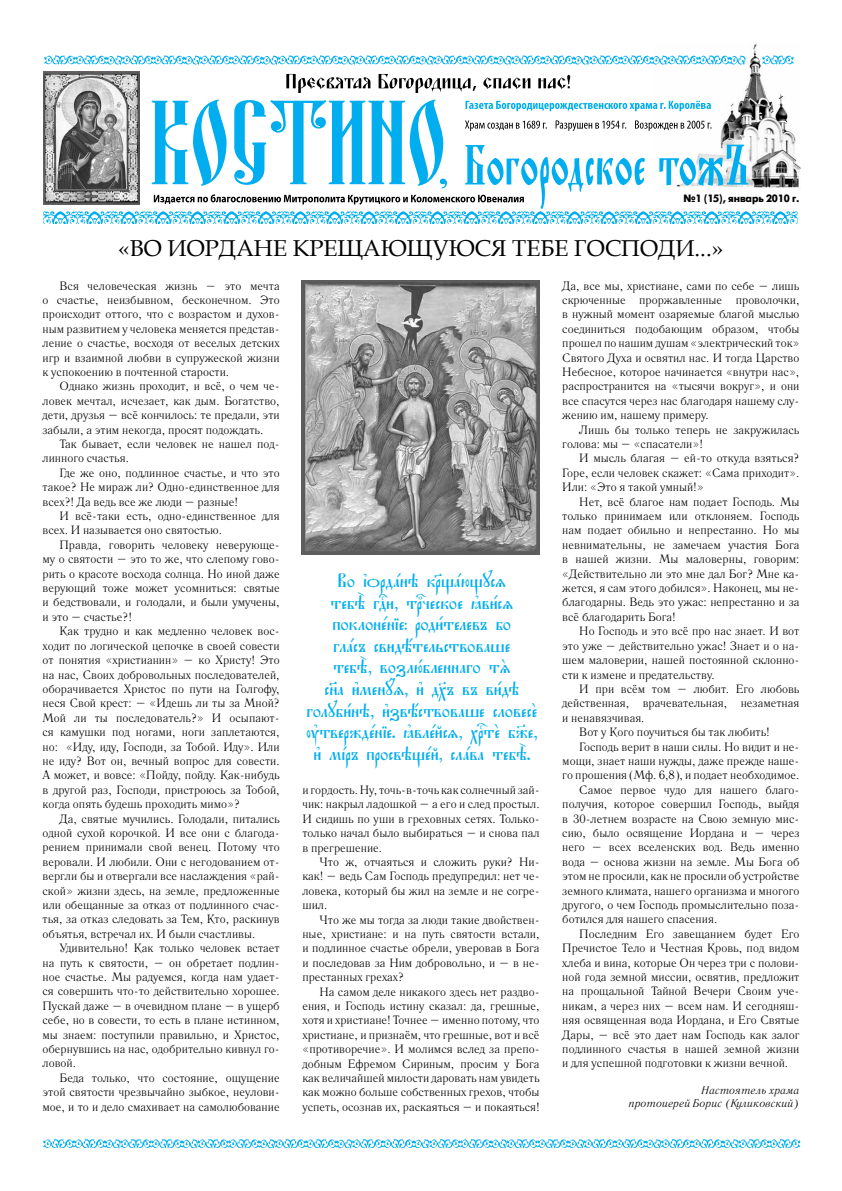
<style>
.page{position:relative;width:842px;height:1191px;background:#fff}
.page>*{position:absolute;margin:0;border:0;box-sizing:border-box;transform-origin:0 0}
.t1{font:23px "Book Antiqua";color:#000}
.t2{font:18px/21.6px "Irmologion Ucs";letter-spacing:-.01em;color:#00aeef;text-align:center}
.t3{font:12px/14.4px "Literaturnaya C";color:#000;text-align:justify}
.t4{font:italic 11px/13.2px "Literaturnaya C";color:#000;text-align:right}
.t5{font:700 10.6px "Futuris C";letter-spacing:-.01em;color:#000;scale:.96 1}
</style>
<div class="page">
<img style="left:744px;top:44px;width:56px;height:144px">
<img style="left:44px;top:72px;width:96px;height:27px">
<svg style="left:44px;top:55px;width:702px;height:10px"></svg>
<svg style="left:762px;top:55px;width:32px;height:10px"></svg>
<svg style="left:286px;top:74px;width:84px;height:19px"></svg>
<svg style="left:379px;top:74px;width:97px;height:19px"></svg>
<svg style="left:483px;top:77px;width:47px;height:12px"></svg>
<svg style="left:538px;top:75px;width:32px;height:14px"></svg>
<svg style="left:43px;top:99px;width:754px;height:125px"></svg>
<svg style="left:43px;top:1139px;width:757px;height:9px"></svg>
<img style="left:301px;top:281px;width:239px;height:274px">
<p class="t5" style="left:683px;top:193px;width:122px">№1 (15), январь 2010 г.</p>
<h1 class="t1" style="left:118px;top:232px;width:606px">«ВО ИОРДАНЕ КРЕЩАЮЩУЮСЯ ТЕБЕ ГОСПОДИ...»</h1>
<p class="t3" style="left:43px;top:278px;width:239px;text-indent:17px">Вся человеческая жизнь – это мечта о счастье, неизбывном, бесконечном. Это происходит оттого, что с возрастом и духов&shy;ным развитием у человека меняется представ&shy;ление о счастье, восходя от веселых детских игр и взаимной любви в супружеской жизни к успокоению в почтенной старости.</p>
<p class="t3" style="left:43px;top:379px;width:239px;text-indent:17px">Однако жизнь проходит, и всё, о чем че&shy;ловек мечтал, исчезает, как дым. Богатство, дети, друзья – всё кончилось: те предали, эти забыли, а этим некогда, просят подождать.</p>
<p class="t3" style="left:43px;top:437px;width:239px;text-indent:17px">Так бывает, если человек не нашел под&shy;линного счастья.</p>
<p class="t3" style="left:43px;top:465px;width:239px;text-indent:17px">Где же оно, подлинное счастье, и что это такое? Не мираж ли? Одно-единственное для всех?! Да ведь все же люди – разные!</p>
<p class="t3" style="left:43px;top:509px;width:239px;text-indent:17px">И всё-таки есть, одно-единственное для всех. И называется оно святостью.</p>
<p class="t3" style="left:43px;top:537px;width:239px;text-indent:17px">Правда, говорить человеку неверующе&shy;му о святости – это то же, что слепому гово&shy;рить о красоте восхода солнца. Но иной даже верующий тоже может усомниться: святые и бедствовали, и голодали, и были умучены, и это – счастье?!</p>
<p class="t3" style="left:43px;top:624px;width:239px;text-indent:17px">Как трудно и как медленно человек вос&shy;ходит по логической цепочке в своей совести от понятия «христианин» – ко Христу! Это на нас, Своих добровольных последователей, оборачивается Христос по пути на Голгофу, неся Свой крест: – «Идешь ли ты за Мной?<br>Мой ли ты последователь?» И осыпают&shy;ся камушки под ногами, ноги заплетаются, но: «Иду, иду, Господи, за Тобой. Иду». Или не иду? Вот он, вечный вопрос для совести.<br>А может, и вовсе: «Пойду, пойду. Как-нибудь в другой раз, Господи, пристроюсь за Тобой, когда опять будешь проходить мимо»?</p>
<p class="t3" style="left:43px;top:811px;width:239px;text-indent:17px">Да, святые мучились. Голодали, питались одной сухой корочкой. И все они с благода&shy;рением принимали свой венец. Потому что веровали. И любили. Они с негодованием от&shy;вергли бы и отвергали все наслаждения «рай&shy;ской» жизни здесь, на земле, предложенные или обещанные за отказ от подлинного счас&shy;тья, за отказ следовать за Тем, Кто, раскинув объятья, встречал их. И были счастливы.</p>
<p class="t3" style="left:43px;top:941px;width:239px;text-indent:17px">Удивительно! Как только человек встает на путь к святости, – он обретает подлин&shy;ное счастье. Мы радуемся, когда нам удает&shy;ся совершить что-то действительно хорошее.<br>Пускай даже – в очевидном плане – в ущерб себе, но в совести, то есть в плане истинном, мы знаем: поступили правильно, и Христос, обернувшись на нас, одобрительно кивнул го&shy;ловой.</p>
<p class="t3" style="left:43px;top:1070px;width:239px;text-indent:17px">Беда только, что состояние, ощущение этой святости чрезвычайно зыбкое, неулови&shy;мое, и то и дело смахивает на самолюбование</p>
<p class="t2" style="left:306px;top:570px;width:233px">Во їoрдaнэ кRщaющусz<br>тебЁ гDи, трbческое kви1сz поклонeніе: роди1телевъ бо<br>глaсъ свидётельствоваше<br>тебЁ, возлю1бленнаго тS<br>сн7а и3менyz, и3 д¦ъ въ ви1дэ голуби1нэ, и3звёствоваше словесE ўтверждeніе. kвлeйсz, хrтE б9е, и3 мjръ просвэщeй, слaва тебЁ.</p>
<p class="t3" style="left:302px;top:782px;width:239px">и гордость. Ну, точь-в-точь как солнечный зай&shy;чик: накрыл ладошкой – а его и след простыл.<br>И сидишь по уши в греховных сетях. Только&shy;только начал было выбираться – и снова пал в прегрешение.</p>
<p class="t3" style="left:302px;top:854px;width:239px;text-indent:17px">Что ж, отчаяться и сложить руки? Ни&shy;как! – ведь Сам Господь предупредил: нет че&shy;ловека, который бы жил на земле и не согре&shy;шил.</p>
<p class="t3" style="left:302px;top:912px;width:239px;text-indent:17px">Что же мы тогда за люди такие двойствен&shy;ные, христиане: и на путь святости встали, и подлинное счастье обрели, уверовав в Бога и последовав за Ним добровольно, и – в не&shy;престанных грехах?</p>
<p class="t3" style="left:302px;top:984px;width:239px;text-indent:17px">На самом деле никакого здесь нет раздво&shy;ения, и Господь истину сказал: да, грешные, хотя и христиане! Точнее – именно потому, что христиане, и признаём, что грешные, вот и всё «противоречие». И молимся вслед за препо&shy;добным Ефремом Сириным, просим у Бога как величайшей милости даровать нам увидеть как можно больше собственных грехов, чтобы успеть, осознав их, раскаяться – и покаяться!</p>
<p class="t3" style="left:562px;top:278px;width:239px">Да, все мы, христиане, сами по себе – лишь скрюченные проржавленные проволочки, в нужный момент озаряемые благой мыслью соединиться подобающим образом, чтобы прошел по нашим душам «электрический ток» Святого Духа и освятил нас. И тогда Царство Небесное, которое начинается «внутри нас», распространится на «тысячи вокруг», и они все спасутся через нас благодаря нашему слу&shy;жению им, нашему примеру.</p>
<p class="t3" style="left:562px;top:422px;width:239px;text-indent:17px">Лишь бы только теперь не закружилась голова: мы – «спасатели»!</p>
<p class="t3" style="left:562px;top:451px;width:239px;text-indent:17px">И мысль благая – ей-то откуда взяться?<br>Горе, если человек скажет: «Сама приходит».<br>Или: «Это я такой умный!»</p>
<p class="t3" style="left:562px;top:494px;width:239px;text-indent:17px">Нет, всё благое нам подает Господь. Мы только принимаем или отклоняем. Господь нам подает обильно и непрестанно. Но мы невнимательны, не замечаем участия Бога в нашей жизни. Мы маловерны, говорим: «Действительно ли это мне дал Бог? Мне ка&shy;жется, я сам этого добился». Наконец, мы не&shy;благодарны. Ведь это ужас: непрестанно и за всё благодарить Бога!</p>
<p class="t3" style="left:562px;top:624px;width:239px;text-align:left;text-indent:17px">Но Господь и это всё про нас знает. И вот это уже – действительно ужас! Знает и о на&shy;шем маловерии, нашей постоянной склонно&shy;сти к измене и предательству.</p>
<p class="t3" style="left:579px;top:681px;width:222px">И при всём том – любит. Его любовь</p>
<p class="t3" style="left:562px;top:696px;width:239px">действенная, врачевательная, незаметная</p>
<p class="t3" style="left:562px;top:710px;width:84px">и ненавязчивая.</p>
<p class="t3" style="left:579px;top:725px;width:192px">Вот у Кого поучиться бы так любить!</p>
<p class="t3" style="left:579px;top:739px;width:222px">Господь верит в наши силы. Но видит и не-</p>
<p class="t3" style="left:562px;top:753px;width:239px">мощи, знает наши нужды, даже прежде наше-</p>
<p class="t3" style="left:562px;top:768px;width:239px">го прошения (Мф. 6,8), и подает необходимое.</p>
<p class="t3" style="left:579px;top:782px;width:222px">Самое первое чудо для нашего благо-</p>
<p class="t3" style="left:562px;top:797px;width:239px">получия, которое совершил Господь, выйдя</p>
<p class="t3" style="left:562px;top:811px;width:239px">в 30-летнем возрасте на Свою земную мис-</p>
<p class="t3" style="left:562px;top:825px;width:239px">сию, было освящение Иордана и – через</p>
<p class="t3" style="left:562px;top:840px;width:239px">него – всех вселенских вод. Ведь именно</p>
<p class="t3" style="left:562px;top:854px;width:239px">вода – основа жизни на земле. Мы Бога об</p>
<p class="t3" style="left:562px;top:869px;width:239px">этом не просили, как не просили об устройстве</p>
<p class="t3" style="left:562px;top:883px;width:239px">земного климата, нашего организма и многого</p>
<p class="t3" style="left:562px;top:897px;width:239px">другого, о чем Господь промыслительно поза-</p>
<p class="t3" style="left:562px;top:912px;width:156px">ботился для нашего спасения.</p>
<p class="t3" style="left:579px;top:926px;width:222px">Последним Его завещанием будет Его</p>
<p class="t3" style="left:562px;top:941px;width:239px">Пречистое Тело и Честная Кровь, под видом</p>
<p class="t3" style="left:562px;top:955px;width:239px">хлеба и вина, которые Он через три с полови-</p>
<p class="t3" style="left:562px;top:969px;width:239px">ной года земной миссии, освятив, предложит</p>
<p class="t3" style="left:562px;top:984px;width:239px">на прощальной Тайной Вечери Своим уче-</p>
<p class="t3" style="left:562px;top:998px;width:239px">никам, а через них – всем нам. И сегодняш-</p>
<p class="t3" style="left:562px;top:1013px;width:239px">няя освященная вода Иордана, и Его Святые</p>
<p class="t3" style="left:562px;top:1027px;width:239px">Дары, – всё это дает нам Господь как залог</p>
<p class="t3" style="left:562px;top:1041px;width:239px">подлинного счастья в нашей земной жизни</p>
<p class="t3" style="left:562px;top:1056px;width:227px">и для успешной подготовки к жизни вечной.</p>
<p class="t4" style="left:628px;top:1083px;width:172px">Настоятель храма<br>протоиерей Борис (Куликовский)</p>
</div>
